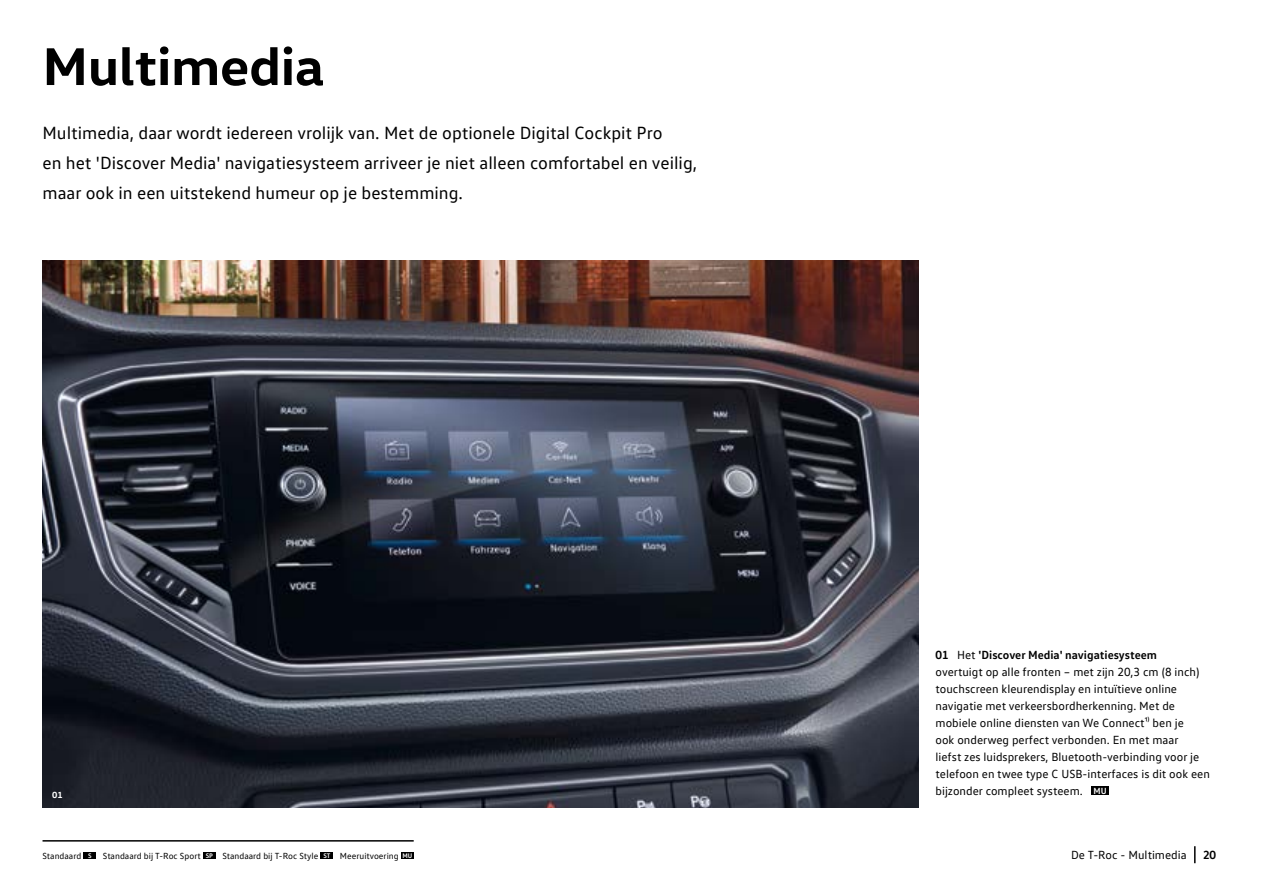
<style>
.page{position:relative;width:1263px;height:893px;background:#fff}
.page>*{position:absolute;margin:0;border:0;box-sizing:border-box;transform-origin:0 0}
.t1{font:700 54px "VW Head";color:#000}
.t2{font:18px/30px "VW Text";color:#000}
.t3{font:12px/17px "VW Text";color:#000}
.t4{font:700 12px "VW Text";color:#000}
.t5{font:9px "VW Text";color:#000}
.t6{font:700 9px "VW Head";color:#fff}
.s1{font-weight:700}
.s2{font-weight:700;font-size:9px;color:#fff}
.s3{font-weight:700;font-size:6.75px;color:#fff}
</style>
<div class="page">
<img style="left:43px;top:260px;width:875px;height:548px">
<hr style="left:43px;top:840px;width:371px;height:2px;background:#000">
<div style="left:84px;top:852px;width:12px;height:7px;background:#000"></div>
<div style="left:203px;top:852px;width:13px;height:7px;background:#000"></div>
<div style="left:320px;top:852px;width:13px;height:7px;background:#000"></div>
<div style="left:401px;top:852px;width:13px;height:7px;background:#000"></div>
<svg style="left:1194px;top:846px;width:1px;height:17px"></svg>
<div style="left:1091px;top:787px;width:17px;height:8px;background:#000"></div>
<h1 class="t1" style="left:43px;top:31px;width:283px">Multimedia</h1>
<h2 class="t2" style="left:43px;top:117px;width:656px">Multimedia, daar wordt iedereen vrolijk van. Met de optionele Digital Cockpit Pro<br>en het 'Discover Media' navigatiesysteem arriveer je niet alleen comfortabel en veilig, maar ook in een uitstekend humeur op je bestemming.</h2>
<p class="t6" style="left:52px;top:789px;width:12px">01</p>
<p class="t3" style="left:935px;top:646px;width:276px"><span class="s1">01</span> Het <span class="s1">'Discover Media' navigatiesysteem<br></span>overtuigt op alle fronten – met zijn 20,3 cm (8 inch) touchscreen kleurendisplay en intuïtieve online navigatie met verkeersbordherkenning. Met de mobiele online diensten van We Connect¹⁾ ben je<br>ook onderweg perfect verbonden. En met maar<br>liefst zes luidsprekers, Bluetooth-verbinding voor je telefoon en twee type C USB-interfaces is dit ook een bijzonder compleet systeem. <span class="s2">MU</span></p>
<p class="t3" style="left:1071px;top:846px;width:117px">De T-Roc - Multimedia</p>
<p class="t5" style="left:43px;top:850px;width:371px">Standaard <span class="s3">S</span> Standaard bij T-Roc Sport <span class="s3">SP</span> Standaard bij T-Roc Style <span class="s3">ST</span> Meeruitvoering <span class="s3">MU</span></p>
<p class="t4" style="left:1203px;top:847px;width:15px">20</p>
</div>
